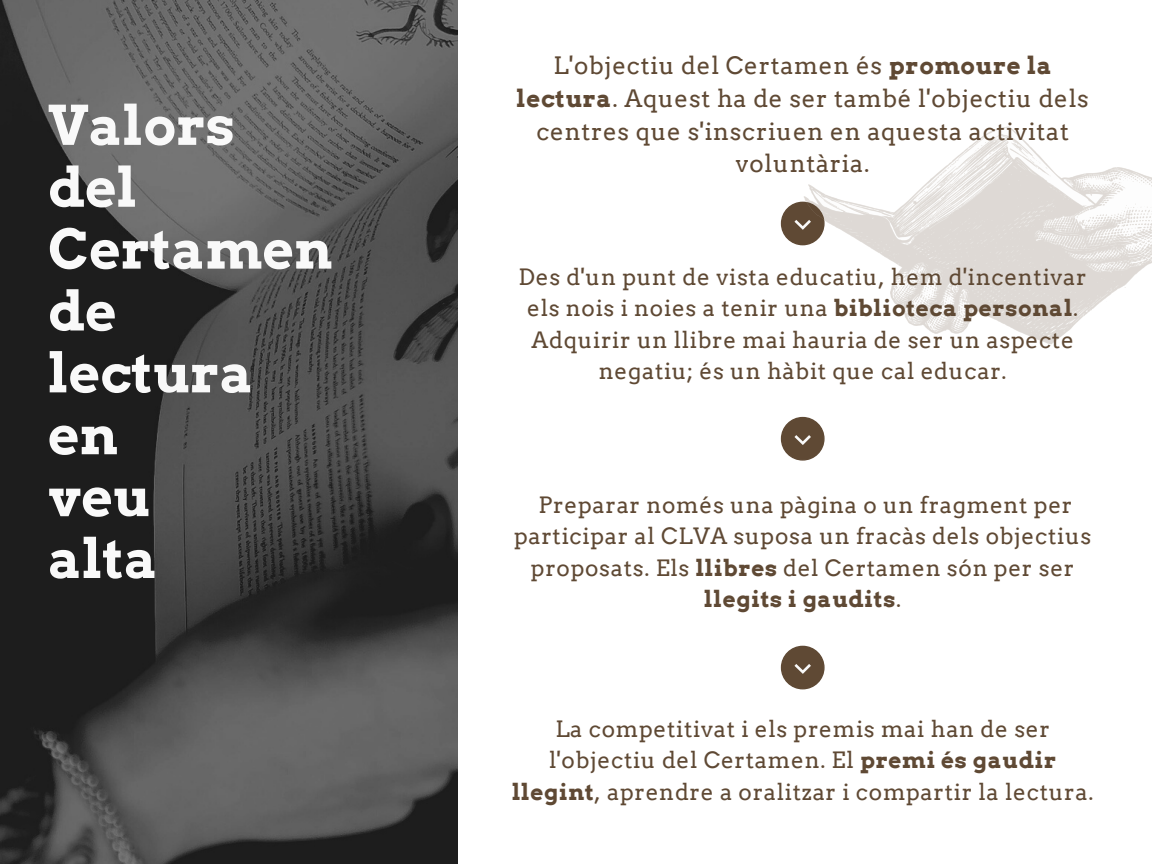
<style>
.page{position:relative;width:1152px;height:864px;background:#fff}
.page>*{position:absolute;margin:0;border:0;box-sizing:border-box;transform-origin:0 0}
.t1{font:700 54.3px "Arvo";color:#f9f9f9}
.t2{font:24px/32.7px "Arvo";letter-spacing:.03em;color:#5f4934;text-align:center}
.t3{font:22.5px/31.5px "Arvo";letter-spacing:.03em;color:#5f4934;text-align:center}
.s1{font-weight:700}
</style>
<div class="page">
<img style="left:0;top:0;width:458px;height:864px">
<svg style="left:781px;top:202px;width:22px;height:43px"></svg>
<svg style="left:781px;top:417px;width:44px;height:44px"></svg>
<svg style="left:781px;top:646px;width:44px;height:43px"></svg>
<svg style="left:804px;top:127px;width:348px;height:217px"></svg>
<p class="t1" style="left:48px;top:93px;width:188px">Valors</p>
<p class="t1" style="left:48px;top:155px;width:91px">del</p>
<p class="t1" style="left:48px;top:216px;width:286px">Certamen</p>
<p class="t1" style="left:48px;top:278px;width:70px">de</p>
<p class="t1" style="left:48px;top:340px;width:207px">lectura</p>
<p class="t1" style="left:48px;top:402px;width:72px">en</p>
<p class="t1" style="left:48px;top:464px;width:104px">veu</p>
<p class="t1" style="left:48px;top:526px;width:111px">alta</p>
<p class="t2" style="left:517px;top:50px;width:574px">L'objectiu del Certamen és <span class="s1">promoure la lectura</span>. Aquest ha de ser també l'objectiu dels centres que s'inscriuen en aquesta activitat voluntària.</p>
<p class="t3" style="left:519px;top:261px;width:570px">Des d'un punt de vista educatiu, hem d'incentivar els nois i noies a tenir una <span class="s1">biblioteca personal</span>.<br>Adquirir un llibre mai hauria de ser un aspecte negatiu; és un hàbit que cal educar.</p>
<p class="t3" style="left:514px;top:489px;width:579px">Preparar només una pàgina o un fragment per participar al CLVA suposa un fracàs dels objectius proposats. Els <span class="s1">llibres</span> del Certamen són per ser <span class="s1">llegits i gaudits</span>.</p>
<p class="t3" style="left:512px;top:713px;width:583px">La competitivat i els premis mai han de ser l'objectiu del Certamen. El <span class="s1">premi és gaudir llegint</span>, aprendre a oralitzar i compartir la lectura.</p>
</div>
